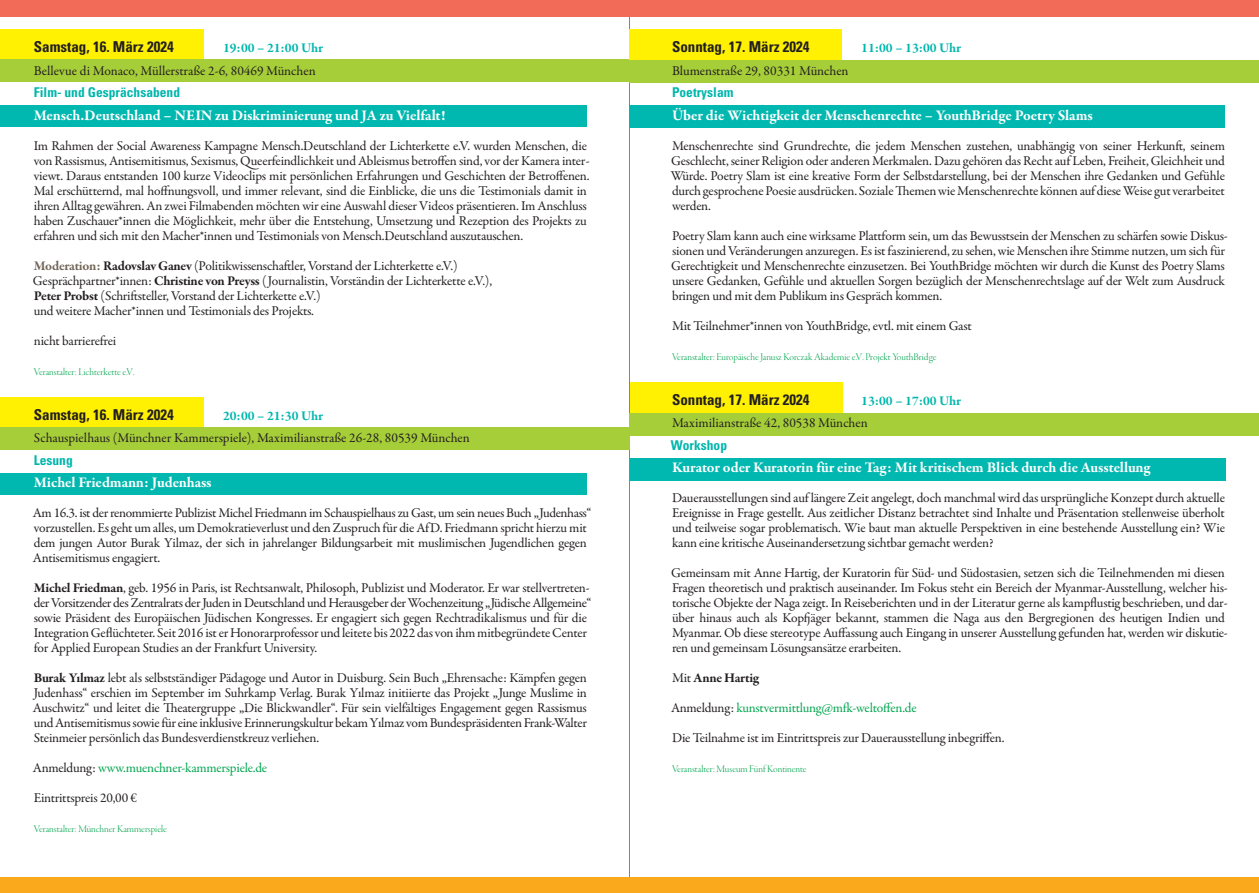
<style>
.page{position:relative;width:1259px;height:893px;background:#fff}
.page>*{position:absolute;margin:0;border:0;box-sizing:border-box;transform-origin:0 0}
.t1{font:700 15px "Garamond Premr Pro";letter-spacing:-.01em;color:#fff}
.t2{font:700 condensed 15px "Univers";color:#231f20}
.t3{font:13.5px/15px "Garamond Premr Pro";letter-spacing:-.02em;color:#231f20}
.t4{font:13.5px "Garamond Premr Pro";color:#231f20}
.t5{font:13.5px "Garamond Premr Pro";letter-spacing:-.02em;color:#00a54f}
.t6{font:700 13.5px "Garamond Premr Pro";color:#00b6ac}
.t7{font:700 condensed 13.5px "Univers";color:#00b6ac}
.t8{font:700 13.5px "Garamond Premr Pro";letter-spacing:-.02em;color:#231f20}
.t9{font:10.5px "Garamond Premr Pro Lt Disp";color:#00a54f}
.s1{font-weight:700;color:#716557}
.s2{font-weight:700}
.s3{color:#231f20}
.s4{font-weight:400}
</style>
<div class="page">
<hr style="left:629px;top:0;width:1px;height:893px;background:#838484">
<div style="left:0;top:877px;width:1259px;height:16px;background:#f9a91b"></div>
<div style="left:0;top:0;width:1259px;height:17px;background:#f26b58"></div>
<div style="left:0;top:398px;width:204px;height:30px;background:#fff101"></div>
<div style="left:0;top:473px;width:587px;height:22px;background:#00b8af"></div>
<div style="left:0;top:428px;width:629px;height:22px;background:#a6ce39"></div>
<div style="left:0;top:29px;width:204px;height:30px;background:#fff101"></div>
<div style="left:0;top:105px;width:587px;height:22px;background:#00b8af"></div>
<div style="left:0;top:59px;width:629px;height:23px;background:#a6ce39"></div>
<div style="left:629px;top:30px;width:213px;height:30px;background:#fff101"></div>
<div style="left:630px;top:383px;width:212px;height:30px;background:#fff101"></div>
<div style="left:629px;top:105px;width:596px;height:22px;background:#00b8af"></div>
<div style="left:630px;top:458px;width:595px;height:22px;background:#00b8af"></div>
<div style="left:629px;top:60px;width:630px;height:22px;background:#a6ce39"></div>
<div style="left:630px;top:413px;width:629px;height:22px;background:#a6ce39"></div>
<p class="t2" style="left:34px;top:41px;width:141px">Samstag, 16. März 2024</p>
<p class="t6" style="left:223px;top:42px;width:101px">19:00 – 21:00 Uhr</p>
<p class="t4" style="left:34px;top:65px;width:283px">Bellevue di Monaco, Müllerstraße 2-6, 80469 München</p>
<p class="t7" style="left:34px;top:88px;width:148px">Film- und Gesprächsabend</p>
<p class="t1" style="left:34px;top:109px;width:413px">Mensch.Deutschland – NEIN zu Diskriminierung und JA zu Vielfalt!</p>
<p class="t3" style="left:34px;top:139px;width:557px">Im Rahmen der Social Awareness Kampagne Mensch.Deutschland der Lichterkette e.V. wurden Menschen, die von Rassismus, Antisemitismus, Sexismus, Queerfeindlichkeit und Ableismus betroffen sind, vor der Kamera inter&shy;viewt. Daraus entstanden 100 kurze Videoclips mit persönlichen Erfahrungen und Geschichten der Betroffenen.<br>Mal erschütternd, mal hoffnungsvoll, und immer relevant, sind die Einblicke, die uns die Testimonials damit in ihren Alltag gewähren. An zwei Filmabenden möchten wir eine Auswahl dieser Videos präsentieren. Im Anschluss haben Zuschauer*innen die Möglichkeit, mehr über die Entstehung, Umsetzung und Rezeption des Projekts zu erfahren und sich mit den Macher*innen und Testimonials von Mensch.Deutschland auszutauschen.</p>
<p class="t3" style="left:33px;top:259px;width:461px"><span class="s1">Moderation:</span> <span class="s2">Radovslav Ganev</span> (Politikwissenschaftler, Vorstand der Lichterkette e.V.)<br>Gesprächpartner*innen: <span class="s2">Christine von Preyss</span> ( Journalistin, Vorständin der Lichterkette e.V.), <span class="s2">Peter Probst</span> (Schriftsteller, Vorstand der Lichterkette e.V.)<br>und weitere Macher*innen und Testimonials des Projekts.</p>
<p class="t3" style="left:34px;top:334px;width:84px">nicht barrierefrei</p>
<p class="t9" style="left:34px;top:367px;width:102px">Veranstalter: Lichterkette e.V.</p>
<p class="t2" style="left:34px;top:409px;width:141px">Samstag, 16. März 2024</p>
<p class="t6" style="left:223px;top:410px;width:101px">20:00 – 21:30 Uhr</p>
<p class="t4" style="left:34px;top:432px;width:437px">Schauspielhaus (Münchner Kammerspiele), Maximilianstraße 26-28, 80539 München</p>
<p class="t7" style="left:34px;top:455px;width:40px">Lesung</p>
<p class="t1" style="left:34px;top:476px;width:179px">Michel Friedmann: Judenhass</p>
<p class="t3" style="left:33px;top:507px;width:560px">Am 16.3. ist der renommierte Publizist Michel Friedmann im Schauspielhaus zu Gast, um sein neues Buch „Judenhass“ vorzustellen. Es geht um alles, um Demokratieverlust und den Zuspruchfür die AfD. Friedmann spricht hierzu mit dem jungen Autor Burak Yilmaz, der sich in jahrelanger Bildungsarbeit mit muslimischen Jugendlichen gegen Antisemitismus engagiert.</p>
<p class="t3" style="left:34px;top:582px;width:559px"><span class="s2">Michel Friedman</span>, geb. 1956 in Paris, ist Rechtsanwalt, Philosoph, Publizist und Moderator. Er war stellvertreten&shy;der Vorsitzender des Zentralrats der Juden in Deutschland und Herausgeber der Wochenzeitung „Jüdische Allgemeine“ sowie Präsident des Europäischen Jüdischen Kongresses. Er engagiert sich gegen Rechtradikalismus und für die Integration Geflüchteter. Seit 2016 ist erHonorarprofessor und leitete bis 2022 das von ihm mitbegründete Center for Applied European Studies an der Frankfurt University.</p>
<p class="t3" style="left:33px;top:672px;width:555px;text-align:justify"><span class="s2">Burak Yılmaz</span> lebt als selbstständiger Pädagoge und Autor in Duisburg. Sein Buch „Ehrensache: Kämpfen gegen Judenhass“ erschien im September im Suhrkamp Verlag. Burak Yılmaz initiierte das Projekt „Junge Muslime in Auschwitz“ und leitet die Theatergruppe „Die Blickwandler“. Für sein vielfältiges Engagement gegen Rassismus undAntisemitismus sowiefür eineinklusive Erinnerungskultur bekam Yılmaz vom Bundespräsidenten Frank-Walter Steinmeier persönlich das Bundesverdienstkreuz verliehen.</p>
<p class="t5" style="left:33px;top:762px;width:236px"><span class="s3">Anmeldung:</span> www.muenchner-kammerspiele.de</p>
<p class="t3" style="left:34px;top:792px;width:105px">Eintrittspreis 20,00 €</p>
<p class="t9" style="left:34px;top:825px;width:135px">Veranstalter: Münchner Kammerspiele</p>
<p class="t2" style="left:672px;top:41px;width:139px">Sonntag, 17. März 2024</p>
<p class="t6" style="left:861px;top:42px;width:101px">11:00 – 13:00 Uhr</p>
<p class="t4" style="left:672px;top:65px;width:178px">Blumenstraße 29, 80331 München</p>
<p class="t7" style="left:672px;top:88px;width:63px">Poetryslam</p>
<p class="t1" style="left:672px;top:109px;width:422px">Über die Wichtigkeit der Menschenrechte – YouthBridge Poetry Slams</p>
<p class="t3" style="left:671px;top:139px;width:555px;text-align:justify">Menschenrechte sind Grundrechte, die jedem Menschen zustehen, unabhängig von seiner Herkunft, seinem Geschlecht, seiner Religion oder anderen Merkmalen. Dazu gehören das Recht auf Leben, Freiheit, Gleichheit und Würde. Poetry Slam ist eine kreative Form der Selbstdarstellung, bei der Menschen ihre Gedanken und Gefühle durch gesprochene Poesie ausdrücken. SozialeThemen wieMenschenrechte können auf dieseWeise gut verarbeitet werden.</p>
<p class="t3" style="left:671px;top:229px;width:558px">Poetry Slam kann auch eine wirksame Plattform sein, um das Bewusstsein der Menschen zu schärfen sowie Diskus&shy;sionen und Veränderungen anzuregen. Es ist faszinierend, zu sehen, wie Menschen ihre Stimme nutzen, um sich für Gerechtigkeit und Menschenrechte einzusetzen. Bei YouthBridge möchten wir durch die Kunst des Poetry Slams unsere Gedanken, Gefühle und aktuellen Sorgen bezüglich der Menschenrechtslage auf der Welt zum Ausdruck bringen und mit dem Publikum ins Gespräch kommen.</p>
<p class="t3" style="left:672px;top:319px;width:301px">Mit Teilnehmer*innen von YouthBridge, evtl. mit einem Gast</p>
<p class="t9" style="left:672px;top:352px;width:266px">Veranstalter: Europäische Janusz Korczak Akademie e.V. Projekt YouthBridge</p>
<p class="t2" style="left:672px;top:394px;width:139px">Sonntag, 17. März 2024</p>
<p class="t6" style="left:861px;top:395px;width:101px">13:00 – 17:00 Uhr</p>
<p class="t4" style="left:672px;top:417px;width:197px">Maximilianstraße 42, 80538 München</p>
<p class="t7" style="left:671px;top:440px;width:58px">Workshop</p>
<p class="t1" style="left:672px;top:461px;width:480px">Kurator oder Kuratorin für eine Tag: Mit kritischem Blick durch die Ausstellung</p>
<p class="t3" style="left:672px;top:492px;width:554px;text-align:justify">Dauerausstellungen sind auf längere Zeit angelegt, doch manchmal wird das ursprüngliche Konzept durch aktuelle Ereignisse in Frage gestellt. Aus zeitlicher Distanz betrachtet sind Inhalte und Präsentation stellenweise überholt und teilweise sogar problematisch. Wie baut man aktuelle Perspektiven in eine bestehende Ausstellung ein? Wie kann eine kritische Auseinandersetzung sichtbar gemacht werden?</p>
<p class="t3" style="left:671px;top:567px;width:558px">Gemeinsam mit Anne Hartig, der Kuratorin für Süd- und Südostasien, setzen sich die Teilnehmenden mi diesen Fragen theoretisch und praktisch auseinander. Im Fokus steht ein Bereich der Myanmar-Ausstellung, welcher his&shy;torische Objekte der Naga zeigt. In Reiseberichten und in der Literatur gerne als kampflustig beschrieben, und dar&shy;über hinaus auch als Kopfjäger bekannt, stammen die Naga aus den Bergregionen des heutigen Indien und Myanmar. Ob diese stereotype Auffassung auch Eingang in unserer Ausstellung gefunden hat, werden wir diskutie&shy;ren und gemeinsam Lösungsansätze erarbeiten.</p>
<p class="t8" style="left:672px;top:672px;width:89px"><span class="s4">Mit</span> Anne Hartig</p>
<p class="t5" style="left:671px;top:702px;width:247px"><span class="s3">Anmeldung:</span> kunstvermittlung@mfk-weltoffen.de</p>
<p class="t3" style="left:672px;top:732px;width:334px">Die Teilnahme ist im Eintrittspreis zur Dauerausstellung inbegriffen.</p>
<p class="t9" style="left:672px;top:765px;width:136px">Veranstalter: Museum Fünf Kontinente</p>
</div>
